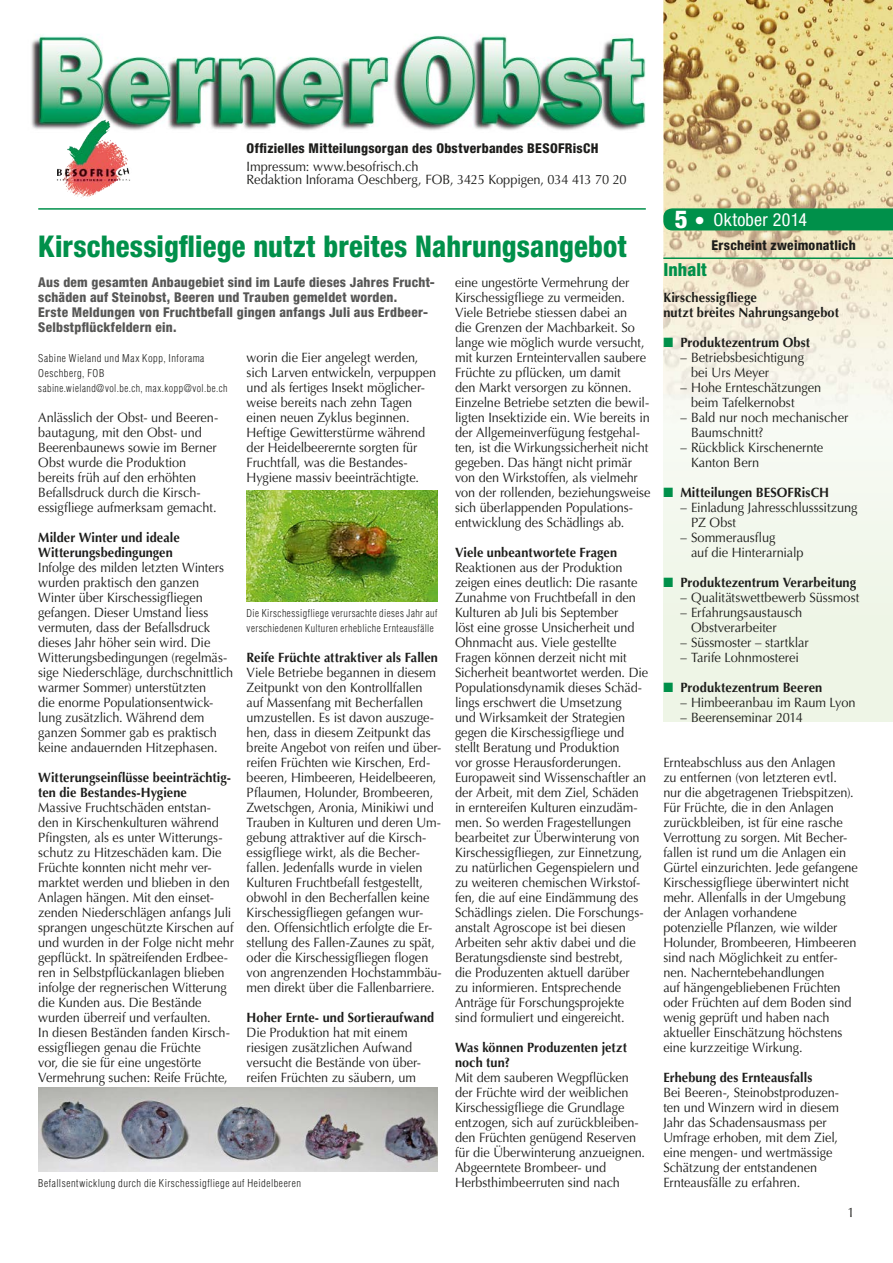
<style>
.page{position:relative;width:893px;height:1263px;background:#fff}
.page>*{position:absolute;margin:0;border:0;box-sizing:border-box;transform-origin:0 0}
.t1{font:800 condensed 30px "Helvetica Neue LT";letter-spacing:.005em;color:#00904a;scale:.95 1}
.t2{font:condensed 18px "Helvetica Neue LT";letter-spacing:.015em;color:#fff}
.t3{font:800 condensed 18px "Helvetica Neue LT";letter-spacing:.005em;color:#00904a}
.t4{font:13.5px/15px "Optima LT";letter-spacing:-.005em;color:#1d1d1b;scale:.94 1}
.t5{font:13.5px/15px "Optima LT";letter-spacing:-.005em;color:#1d1d1b;scale:.95 1}
.t6{font:700 13.5px/15px "Optima LT";letter-spacing:.005em;color:#1d1d1b;scale:.94 1}
.t7{font:800 condensed 13.5px/15px "Helvetica Neue LT";letter-spacing:.02em;color:#575756}
.t8{font:700 13.5px/15px "Optima LT";letter-spacing:.005em;color:#1d1d1b;scale:.95 1}
.t9{font:800 condensed 13.5px "Helvetica Neue LT";letter-spacing:.02em;color:#1d1d1b}
.t10{font:300 condensed 10.5px/15px "Helvetica LT";letter-spacing:.05em;color:#1d1d1b}
.t11{font:300 condensed 10.5px/15px "Helvetica LT";letter-spacing:.05em;color:#1d1d1b;scale:.96 1}
.s1{font-weight:800;font-size:24.75px}
.s2{font-stretch:normal;font-size:21px}
.s3{color:#00904a}
</style>
<div class="page">
<img style="left:31px;top:34px;width:615px;height:99px">
<img style="left:79px;top:120px;width:27px;height:29px">
<img style="left:663px;top:0;width:230px;height:268px">
<div style="left:663px;top:601px;width:230px;height:121px;background:#eef5e6"></div>
<img style="left:663px;top:268px;width:230px;height:333px">
<div style="left:663px;top:208px;width:230px;height:22px;background:#00904a"></div>
<hr style="left:663px;top:257px;width:230px;height:2px;background:#00904a">
<hr style="left:38px;top:208px;width:608px;height:2px;background:#00904a">
<img style="left:247px;top:490px;width:191px;height:112px">
<img style="left:38px;top:1088px;width:400px;height:84px">
<p class="t9" style="left:247px;top:140px;width:353px">Offizielles Mitteilungsorgan des Obstverbandes BESOFRisCH</p>
<p class="t5" style="left:247px;top:160px;width:401px;line-height:13.5px">Impressum: www.besofrisch.ch<br>Redaktion Inforama Oeschberg, FOB, 3425 Koppigen, 034 413 70 20</p>
<h2 class="t2" style="left:675px;top:209px;width:134px"><span class="s1">5</span> <span class="s2">•</span> Oktober 2014</h2>
<h1 class="t1" style="left:38px;top:227px;width:621px">Kirschessigfliege nutzt breites Nahrungsangebot</h1>
<p class="t7" style="left:38px;top:274px;width:398px">Aus dem gesamten Anbaugebiet sind im Laufe dieses Jahres Frucht&shy;schäden auf Steinobst, Beeren und Trauben gemeldet worden.<br>Erste Meldungen von Fruchtbefall gingen anfangs Juli aus Erdbeer-Selbstpflückfeldern ein.</p>
<p class="t9" style="left:711px;top:237px;width:146px">Erscheint zweimonatlich</p>
<h2 class="t3" style="left:663px;top:258px;width:45px">Inhalt</h2>
<p class="t8" style="left:663px;top:290px;width:186px">Kirschessigfliege<br>nutzt breites Nahrungsangebot</p>
<p class="t8" style="left:663px;top:335px;width:156px"><span class="s3">■</span> Produktezentrum Obst</p>
<p class="t5" style="left:691px;top:350px;width:121px;text-indent:-11px">– Betriebsbesichtigung bei Urs Meyer</p>
<p class="t5" style="left:691px;top:380px;width:139px;text-indent:-11px">– Hohe Ernteschätzungen beim Tafelkernobst</p>
<p class="t5" style="left:691px;top:410px;width:167px;text-indent:-11px">– Bald nur noch mechanischer<br>Baumschnitt?</p>
<p class="t5" style="left:691px;top:440px;width:141px;text-indent:-11px">– Rückblick Kirschenernte<br>Kanton Bern</p>
<p class="t8" style="left:663px;top:485px;width:176px"><span class="s3">■</span> Mitteilungen BESOFRisCH</p>
<p class="t5" style="left:691px;top:500px;width:177px;text-indent:-11px">– Einladung Jahresschlusssitzung<br>PZ Obst</p>
<p class="t5" style="left:691px;top:530px;width:120px;text-indent:-11px">– Sommerausflug<br>auf die Hinterarnialp</p>
<p class="t8" style="left:663px;top:575px;width:204px"><span class="s3">■</span> Produktezentrum Verarbeitung</p>
<p class="t5" style="left:680px;top:590px;width:190px">– Qualitätswettbewerb Süssmost</p>
<p class="t5" style="left:691px;top:605px;width:119px;text-indent:-11px">– Erfahrungsaustausch<br>Obstverarbeiter</p>
<p class="t5" style="left:680px;top:635px;width:137px">– Süssmoster – startklar</p>
<p class="t5" style="left:680px;top:650px;width:126px">– Tarife Lohnmosterei</p>
<p class="t8" style="left:663px;top:680px;width:169px"><span class="s3">■</span> Produktezentrum Beeren</p>
<p class="t5" style="left:680px;top:695px;width:186px">– Himbeeranbau im Raum Lyon</p>
<p class="t5" style="left:680px;top:710px;width:130px">– Beerenseminar 2014</p>
<p class="t4" style="left:455px;top:275px;width:210px">eine ungestörte Vermehrung der Kirschessigfliege zu vermeiden.<br>Viele Betriebe stiessen dabei an<br>die Grenzen der Machbarkeit. So lange wie möglich wurde versucht, mit kurzen Ernteintervallen saubere Früchte zu pflücken, um damit<br>den Markt versorgen zu können.<br>Einzelne Betriebe setzten die bewil&shy;ligten Insektizide ein. Wie bereits in der Allgemeinverfügung festgehal&shy;ten, ist die Wirkungssicherheit nicht gegeben. Das hängt nicht primär von den Wirkstoffen, als vielmehr von der rollenden, beziehungsweise sich überlappenden Populations&shy;entwicklung des Schädlings ab.</p>
<p class="t6" style="left:455px;top:545px;width:174px">Viele unbeantwortete Fragen</p>
<p class="t4" style="left:455px;top:560px;width:207px">Reaktionen aus der Produktion zeigen eines deutlich: Die rasante Zunahme von Fruchtbefall in den Kulturen ab Juli bis September<br>löst eine grosse Unsicherheit und Ohnmacht aus. Viele gestellte Fragen können derzeit nicht mit Sicherheit beantwortet werden. Die Populationsdynamik dieses Schäd&shy;lings erschwert die Umsetzung<br>und Wirksamkeit der Strategien gegen die Kirschessigfliege und stellt Beratung und Produktion<br>vor grosse Herausforderungen.<br>Europaweit sind Wissenschaftler an der Arbeit, mit dem Ziel, Schäden in erntereifen Kulturen einzudäm&shy;men. So werden Fragestellungen bearbeitet zur Überwinterung von Kirschessigfliegen, zur Einnetzung, zu natürlichen Gegenspielern und zu weiteren chemischen Wirkstof&shy;fen, die auf eine Eindämmung des Schädlings zielen. Die Forschungs&shy;anstalt Agroscope ist bei diesen Arbeiten sehr aktiv dabei und die Beratungsdienste sind bestrebt,<br>die Produzenten aktuell darüber<br>zu informieren. Entsprechende Anträge für Forschungsprojekte sind formuliert und eingereicht.</p>
<p class="t6" style="left:455px;top:1040px;width:184px">Was können Produzenten jetzt noch tun?</p>
<p class="t4" style="left:455px;top:1070px;width:204px">Mit dem sauberen Wegpflücken der Früchte wird der weiblichen<br>Kirschessigfliege die Grundlage entzogen, sich auf zurückbleiben&shy;den Früchten genügend Reserven für die Überwinterung anzu eignen.<br>Abgeerntete Brombeer- und<br>Herbsthimbeerruten sind nach</p>
<p class="t4" style="left:247px;top:350px;width:203px">worin die Eier angelegt werden, sich Larven entwickeln, verpuppen und als fertiges Insekt möglicher&shy;weise bereits nach zehn Tagen einen neuen Zyklus beginnen.<br>Heftige Gewitterstürme während der Heidelbeerernte sorgten für<br>Fruchtfall, was die Bestandes-<br>Hygiene massiv beeinträchtigte.</p>
<p class="t10" style="left:38px;top:350px;width:191px">Sabine Wieland und Max Kopp, Inforama<br>Oeschberg, FOB<br>sabine.wieland@vol.be.ch, max.kopp@vol.be.ch</p>
<p class="t4" style="left:38px;top:410px;width:193px">Anlässlich der Obst- und Beeren&shy;bautagung, mit den Obst- und<br>Beerenbaunews sowie im Berner<br>Obst wurde die Produktion bereits früh auf den erhöhten<br>Befallsdruck durch die Kirsch&shy;essigfliege aufmerksam gemacht.</p>
<p class="t6" style="left:38px;top:530px;width:152px">Milder Winter und ideale<br>Witterungsbedingungen</p>
<p class="t4" style="left:38px;top:560px;width:209px">Infolge des milden letzten Winters wurden praktisch den ganzen<br>Winter über Kirschessigfliegen gefangen. Dieser Umstand liess vermuten, dass der Befallsdruck dieses Jahr höher sein wird. Die<br>Witterungsbedingungen (regelmäs&shy;sige Niederschläge, durchschnittlich warmer Sommer) unterstützten<br>die enorme Populationsentwick&shy;lung zusätzlich. Während dem ganzen Sommer gab es praktisch keine andauernden Hitzephasen.</p>
<p class="t6" style="left:38px;top:770px;width:206px">Witterungseinflüsse beeinträchtig&shy;ten die Bestandes-Hygiene</p>
<p class="t4" style="left:38px;top:800px;width:210px">Massive Fruchtschäden entstan&shy;den in Kirschenkulturen während Pfingsten, als es unter Witterungs&shy;schutz zu Hitzeschäden kam. Die Früchte konnten nicht mehr ver&shy;marktet werden und blieben in den Anlagen hängen. Mit den einset&shy;zenden Niederschlägen anfangs Juli sprangen ungeschützte Kirschen auf und wurden in der Folge nicht mehr gepflückt. In spätreifenden Erdbee&shy;ren in Selbstpflückanlagen blieben infolge der regnerischen Witterung die Kunden aus. Die Bestände wurden überreif und verfaulten.<br>In diesen Beständen fanden Kirsch&shy;essigfliegen genau die Früchte<br>vor, die sie für eine ungestörte Vermehrung suchen: Reife Früchte,</p>
<p class="t11" style="left:247px;top:605px;width:200px">Die Kirschessigfliege verursachte dieses Jahr auf verschiedenen Kulturen erhebliche Ernteausfälle</p>
<p class="t6" style="left:247px;top:650px;width:205px">Reife Früchte attraktiver als Fallen</p>
<p class="t4" style="left:247px;top:665px;width:209px">Viele Betriebe begannen in diesem Zeitpunkt von den Kontrollfallen auf Massenfang mit Becherfallen umzustellen. Es ist davon auszuge&shy;hen, dass in diesem Zeitpunkt das breite Angebot von reifen und über&shy;reifen Früchten wie Kirschen, Erd&shy;beeren, Himbeeren, Heidel beeren, Pflaumen, Holunder, Brombeeren, Zwetschgen, Aronia, Minikiwi und Trauben in Kulturen und deren Um&shy;gebung attraktiver auf die Kirsch&shy;essigfliege wirkt, als die Becher&shy;fallen. Jedenfalls wurde in vielen Kulturen Fruchtbefall festgestellt, obwohl in den Becherfallen keine Kirschessigfliegen gefangen wur&shy;den. Offensichtlich erfolgte die Er&shy;stellung des Fallen-Zaunes zu spät, oder die Kirschessigfliegen flogen von angrenzenden Hochstammbäu&shy;men direkt über die Fallenbarriere.</p>
<p class="t6" style="left:247px;top:1010px;width:201px">Hoher Ernte- und Sortieraufwand</p>
<p class="t4" style="left:247px;top:1025px;width:187px">Die Produktion hat mit einem riesigen zusätzlichen Aufwand versucht die Bestände von über&shy;reifen Früchten zu säubern, um</p>
<p class="t4" style="left:663px;top:755px;width:208px">Ernteabschluss aus den Anlagen<br>zu entfernen (von letzteren evtl. nur die abgetragenen Triebspitzen).<br>Für Früchte, die in den Anlagen zurückbleiben, ist für eine rasche<br>Verrottung zu sorgen. Mit Becher&shy;fallen ist rund um die Anlagen ein<br>Gürtel einzurichten. Jede gefangene<br>Kirschessigfliege überwintert nicht mehr. Allenfalls in der Umgebung der Anlagen vorhandene potenzielle Pflanzen, wie wilder<br>Holunder, Brombeeren, Himbeeren sind nach Möglichkeit zu entfer&shy;nen. Nacherntebehandlungen<br>auf hängengebliebenen Früchten oder Früchten auf dem Boden sind wenig geprüft und haben nach aktueller Einschätzung höchstens eine kurzzeitige Wirkung.</p>
<p class="t6" style="left:663px;top:1069px;width:160px">Erhebung des Ernteausfalls</p>
<p class="t4" style="left:663px;top:1084px;width:189px">Bei Beeren-, Steinobstproduzen&shy;ten und Winzern wird in diesem<br>Jahr das Schadensausmass per<br>Umfrage erhoben, mit dem Ziel, eine mengen- und wertmässige<br>Schätzung der entstandenen</p>
<p class="t10" style="left:38px;top:1175px;width:264px">Befallsentwicklung durch die Kirschessigfliege auf Heidelbeeren</p>
<p class="t4" style="left:663px;top:1174px;width:147px">Ernteausfälle zu erfahren.</p>
<p class="t5" style="left:848px;top:1205px;width:9px">1</p>
</div>
